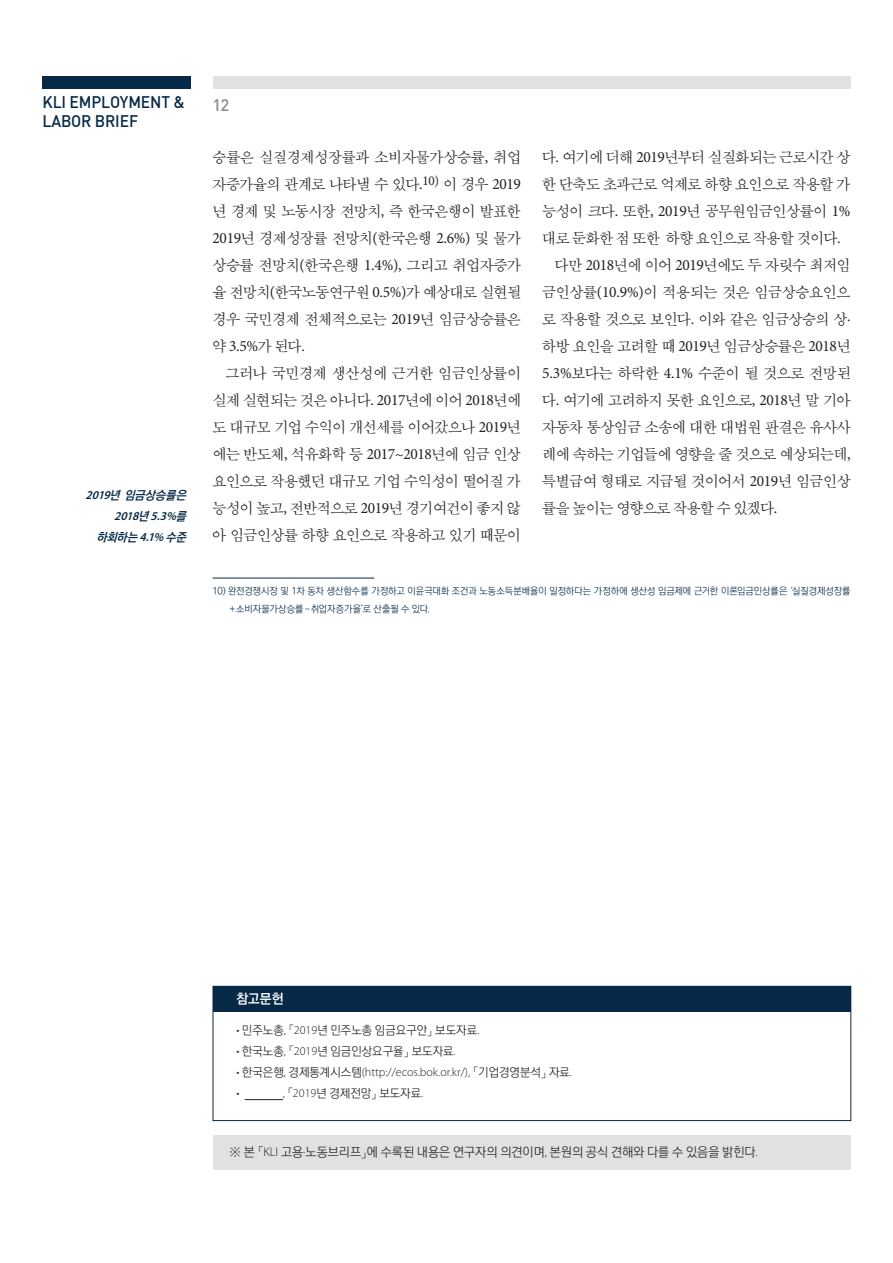
<style>
.page{position:relative;width:893px;height:1263px;background:#fff}
.page>*{position:absolute;margin:0;border:0;box-sizing:border-box;transform-origin:0 0}
.t1{font:16.5px "Dinmed";letter-spacing:-.01em;color:#052946;scale:.95 1}
.t2{font:16.5px "Dinmed";color:#8a8c90}
.t3{font:15.75px/27px "Sand Sm";letter-spacing:-.025em;color:#231f20;text-align:justify}
.t4{font:15.75px "Minion Pro";color:#231f20}
.t5{font:700 13.5px "Ko Pub Dotum";color:#fff}
.t6{font:300 12.75px "Ko Pub Dotum";color:#231f20}
.t7{font:300 12px "Ko Pub Dotum";color:#231f20}
.t8{font:300 12px/21px "Myriad Pro";color:#231f20}
.t9{font:italic 700 12px "Ko Pub Dotum";color:#052946}
.t10{font:italic 600 12px "Myriad Pro";color:#052946}
.t11{font:300 9.75px/18px "Ko Pub Dotum";letter-spacing:-.005em;color:#052946}
.s1{font-family:"Minion Pro"}
.s2{font-family:"Sand Sm"}
.s3{font-family:"Myriad Pro";font-weight:600}
.s4{font-family:"Ko Pub Dotum";font-weight:700}
.s5{font-family:"Myriad Pro"}
.s6{font-family:"Ko Pub Dotum"}
</style>
<div class="page">
<div style="left:213px;top:77px;width:637px;height:12px;background:#e2e1e1"></div>
<div style="left:43px;top:77px;width:148px;height:12px;background:#052946"></div>
<div style="left:213px;top:986px;width:638px;height:26px;background:#052946"></div>
<div style="left:213px;top:986px;width:638px;height:135px;border:1px solid #052946"></div>
<hr style="left:245px;top:1099px;width:38px;height:1px;background:#231f20">
<div style="left:213px;top:1135px;width:637px;height:34px;background:#e2e1e1"></div>
<hr style="left:213px;top:578px;width:161px;height:1px;background:#052946">
<p class="t1" style="left:43px;top:91px;width:152px">KLI EMPLOYMENT &amp;</p>
<p class="t2" style="left:213px;top:95px;width:18px">12</p>
<p class="t1" style="left:43px;top:111px;width:102px">LABOR BRIEF</p>
<p class="t3" style="left:213px;top:145px;width:310px">승률은 실질경제성장률과 소비자물가상승률<span class="s1">,</span> 취업 자증가율의 관계로 나타낼 수 있다<span class="s1">.</span><sup>10)</sup> 이 경우 <span class="s1">2019 </span>년 경제 및 노동시장 전망치<span class="s1">,</span> 즉 한국은행이 발표한 <span class="s1">2019</span>년 경제성장률 전망치<span class="s1">(</span>한국은행 <span class="s1">2.6%)</span> 및 물가 상승률 전망치<span class="s1">(</span>한국은행 <span class="s1">1.4%),</span> 그리고 취업자증가 율 전망치<span class="s1">(</span>한국노동연구원 <span class="s1">0.5%)</span>가 예상대로 실현될 경우 국민경제 전체적으로는 <span class="s1">2019</span>년 임금상승률은</p>
<p class="t4" style="left:213px;top:336px;width:94px"><span class="s2">약</span> 3.5%<span class="s2">가 된다</span>.</p>
<p class="t3" style="left:213px;top:361px;width:310px;text-indent:13px">그러나 국민경제 생산성에 근거한 임금인상률이 실제 실현되는 것은 아니다<span class="s1">. 2017</span>년에 이어 <span class="s1">2018</span>년에 도 대규모 기업 수익이 개선세를 이어갔으나 <span class="s1">2019</span>년 에는 반도체<span class="s1">,</span> 석유화학 등 <span class="s1">2017~2018</span>년에 임금 인상 요인으로 작용했던 대규모 기업 수익성이 떨어질 가 능성이 높고<span class="s1">,</span> 전반적으로 <span class="s1">2019</span>년 경기여건이 좋지 않 아 임금인상률 하향 요인으로 작용하고 있기 때문이</p>
<p class="t9" style="left:86px;top:490px;width:106px"><span class="s3">2019</span>년 임금상승률은</p>
<p class="t10" style="left:114px;top:509px;width:77px">2018<span class="s4">년</span> 5.3%<span class="s4">를</span></p>
<p class="t9" style="left:97px;top:532px;width:95px">하회하는 <span class="s3">4.1%</span> 수준</p>
<p class="t3" style="left:542px;top:145px;width:310px">다<span class="s1">.</span> 여기에 더해 <span class="s1">2019</span>년부터 실질화되는 근로시간 상</p>
<p class="t3" style="left:542px;top:172px;width:310px">한 단축도 초과근로 억제로 하향 요인으로 작용할 가</p>
<p class="t3" style="left:542px;top:199px;width:310px">능성이 크다<span class="s1">.</span> 또한<span class="s1">, 2019</span>년 공무원임금인상률이 <span class="s1">1%</span></p>
<p class="t3" style="left:542px;top:226px;width:300px">대로 둔화한 점 또한 하향 요인으로 작용할 것이다<span class="s1">.</span></p>
<p class="t3" style="left:555px;top:253px;width:297px">다만 <span class="s1">2018</span>년에 이어 <span class="s1">2019</span>년에도 두 자릿수 최저임</p>
<p class="t3" style="left:542px;top:280px;width:310px">금인상률<span class="s1">(10.9%)</span>이 적용되는 것은 임금상승요인으</p>
<p class="t3" style="left:542px;top:307px;width:310px">로 작용할 것으로 보인다<span class="s1">.</span> 이와 같은 임금상승의 상<span class="s1">·</span></p>
<p class="t3" style="left:542px;top:334px;width:310px">하방 요인을 고려할 때 <span class="s1">2019</span>년 임금상승률은 <span class="s1">2018</span>년</p>
<p class="t3" style="left:542px;top:361px;width:310px"><span class="s1">5.3%</span>보다는 하락한 <span class="s1">4.1%</span> 수준이 될 것으로 전망된</p>
<p class="t3" style="left:542px;top:388px;width:310px">다<span class="s1">.</span> 여기에 고려하지 못한 요인으로<span class="s1">, 2018</span>년 말 기아</p>
<p class="t3" style="left:542px;top:415px;width:310px">자동차 통상임금 소송에 대한 대법원 판결은 유사사</p>
<p class="t3" style="left:542px;top:442px;width:310px">례에 속하는 기업들에 영향을 줄 것으로 예상되는데<span class="s1">,</span></p>
<p class="t3" style="left:542px;top:469px;width:310px">특별급여 형태로 지급될 것이어서 <span class="s1">2019</span>년 임금인상</p>
<p class="t3" style="left:542px;top:496px;width:237px">률을 높이는 영향으로 작용할 수 있겠다<span class="s1">.</span></p>
<p class="t11" style="left:228px;top:582px;width:624px;text-indent:-16px">10) 완전경쟁시장 및 1차 동차 생산함수를 가정하고 이윤극대화 조건과 노동소득분배율이 일정하다는 가정하에 생산성 임금제에 근거한 이론임금인상률은 ‘실질경제성장률＋소비자물가상승률－취업자증가율’로 산출될 수 있다.</p>
<p class="t5" style="left:236px;top:992px;width:49px">참고문헌</p>
<p class="t7" style="left:236px;top:1025px;width:244px"><span class="s5">•</span> 민주노총<span class="s5">,</span> 「<span class="s5">2019</span>년 민주노총 임금요구안」 보도자료<span class="s5">.</span></p>
<p class="t7" style="left:236px;top:1046px;width:221px"><span class="s5">•</span> 한국노총<span class="s5">,</span> 「<span class="s5">2019</span>년 임금인상요구율」 보도자료<span class="s5">.</span></p>
<p class="t8" style="left:236px;top:1062px;width:337px">• <span class="s6">한국은행</span>, <span class="s6">경제통계시스템</span>(http://ecos.bok.or.kr/), <span class="s6">「기업경영분석」 자료</span>. •</p>
<p class="t7" style="left:283px;top:1088px;width:142px"><span class="s5">,</span> 「<span class="s5">2019</span>년 경제전망」 보도자료<span class="s5">.</span></p>
<p class="t6" style="left:230px;top:1146px;width:530px">※ 본 「<span class="s5">KLI</span> 고용<span class="s5">·</span>노동브리프」에 수록된 내용은 연구자의 의견이며<span class="s5">,</span> 본원의 공식 견해와 다를 수 있음을 밝힌다<span class="s5">.</span></p>
</div>
